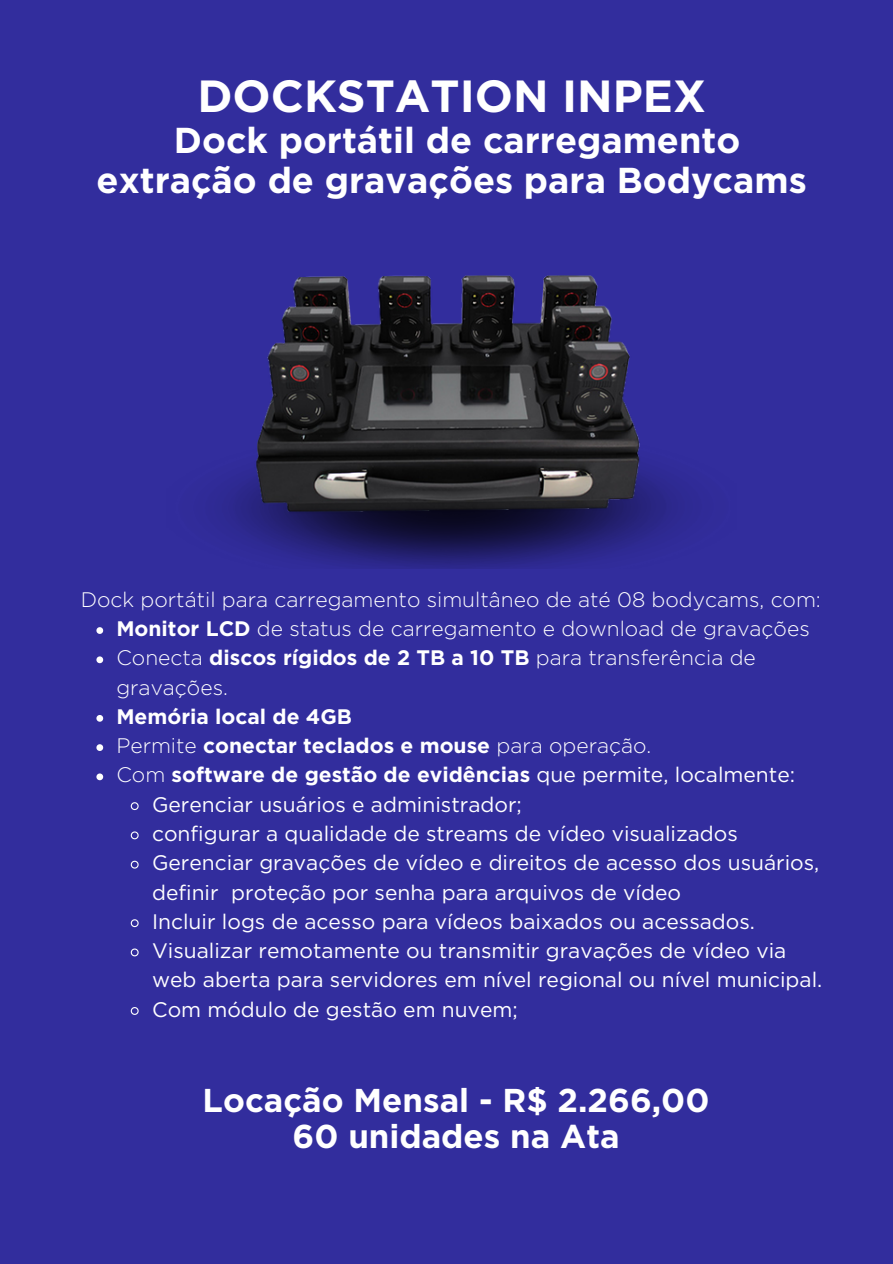
<style>
.page{position:relative;width:893px;height:1264px;background:#fff}
.page>*{position:absolute;margin:0;border:0;box-sizing:border-box;transform-origin:0 0}
.t1{font:700 45px "Gotham";color:#fff}
.t2{font:700 36px/39.3px "Gotham";color:#fff;text-align:center}
.t3{font:700 33px "Gotham";color:#fff}
.t4{font:21px/29.2px "Gotham";color:#fff}
.t5{font:300 21px/29.2px "Gotham";color:#fff}
.t6{font:700 21px "Gotham";color:#fff}
.s1{font-weight:700}
.s2{font-weight:300}
.s3{font-weight:400}
</style>
<div class="page">
<div style="left:0;top:0;width:892px;height:1263px;background:#322d9d"></div>
<img style="left:190px;top:275px;width:522px;height:281px">
<svg style="left:96px;top:627px;width:7px;height:7px"></svg>
<svg style="left:96px;top:656px;width:7px;height:7px"></svg>
<svg style="left:96px;top:715px;width:7px;height:6px"></svg>
<svg style="left:96px;top:744px;width:7px;height:7px"></svg>
<svg style="left:96px;top:773px;width:7px;height:7px"></svg>
<svg style="left:130px;top:802px;width:9px;height:8px"></svg>
<svg style="left:130px;top:831px;width:9px;height:9px"></svg>
<svg style="left:130px;top:860px;width:9px;height:9px"></svg>
<svg style="left:130px;top:919px;width:9px;height:8px"></svg>
<svg style="left:130px;top:948px;width:9px;height:9px"></svg>
<svg style="left:130px;top:1007px;width:9px;height:8px"></svg>
<p class="t1" style="left:197px;top:68px;width:510px">DOCKSTATION INPEX</p>
<p class="t2" style="left:97px;top:121px;width:711px">Dock portátil de carregamento extração de gravações para Bodycams</p>
<p class="t5" style="left:81px;top:584px;width:741px">Dock portátil para carregamento simultâneo de até 08 bodycams, com:</p>
<p class="t5" style="left:116px;top:614px;width:694px"><span class="s1">Monitor LCD</span> de status de carregamento e download de gravações</p>
<p class="t5" style="left:116px;top:643px;width:641px">Conecta <span class="s1">discos rígidos de 2 TB a 10 TB</span> para transferência de gravações.</p>
<p class="t6" style="left:116px;top:703px;width:237px">Memória local de 4GB</p>
<p class="t6" style="left:116px;top:733px;width:536px"><span class="s2">Permite</span> conectar teclados e mouse <span class="s2">para operação.</span></p>
<p class="t6" style="left:116px;top:762px;width:680px"><span class="s2">Com</span> software de gestão de evidências <span class="s3">que permite, localmente:</span></p>
<p class="t4" style="left:152px;top:789px;width:371px">Gerenciar usuários e administrador;</p>
<p class="t4" style="left:152px;top:818px;width:587px">configurar a qualidade de streams de vídeo visualizados</p>
<p class="t4" style="left:152px;top:848px;width:668px">Gerenciar gravações de vídeo e direitos de acesso dos usuários, definir proteção por senha para arquivos de vídeo</p>
<p class="t4" style="left:152px;top:906px;width:604px">Incluir logs de acesso para vídeos baixados ou acessados.</p>
<p class="t4" style="left:152px;top:935px;width:671px">Visualizar remotamente ou transmitir gravações de vídeo via web aberta para servidores em nível regional ou nível municipal.</p>
<p class="t4" style="left:152px;top:994px;width:367px">Com módulo de gestão em nuvem;</p>
<p class="t3" style="left:203px;top:1080px;width:508px">Locação Mensal - R$ 2.266,00</p>
<p class="t3" style="left:292px;top:1116px;width:328px">60 unidades na Ata</p>
</div>
